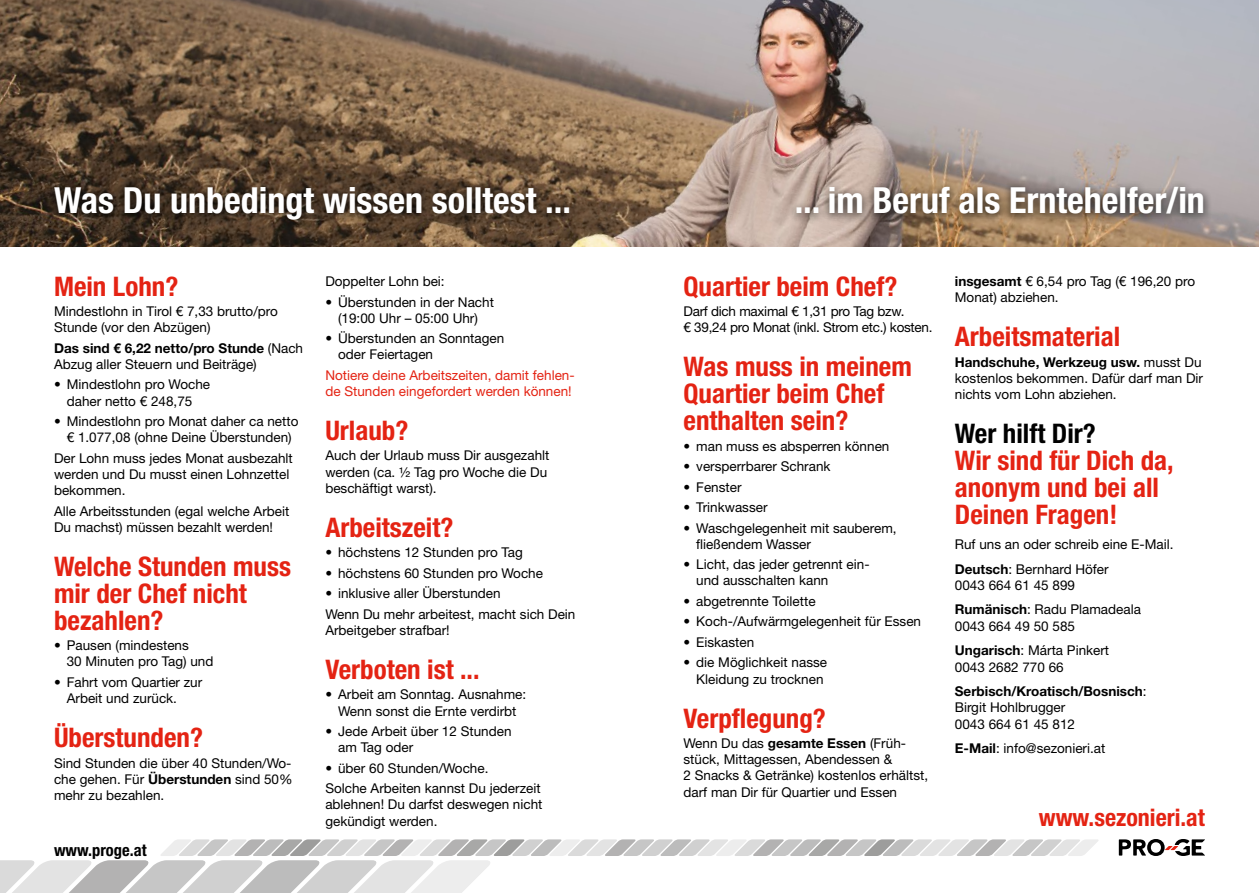
<style>
.page{position:relative;width:1259px;height:893px;background:#fff}
.page>*{position:absolute;margin:0;border:0;box-sizing:border-box;transform-origin:0 0}
.t1{font:700 condensed 36px "Helvetica Neue LT Std";color:#fff}
.t2{font:700 condensed 27px/27px "Helvetica Neue LT Std";color:#e42313}
.t3{font:700 condensed 27px "Helvetica Neue LT Std";color:#000}
.t4{font:700 condensed 24px "Helvetica Neue LT Std";color:#e42313}
.t5{font:700 condensed 16.5px "Helvetica Neue LT Std";color:#000}
.t6{font:13.5px/16.2px "Helvetica Neue LT Std";color:#000}
.t7{font:13.5px/16.2px "Helvetica Neue LT Std";color:#e42313}
.t8{font:13.5px/16.2px "Helvetica Neue LT Std";letter-spacing:-.02em;color:#000}
.t9{font:700 13.5px/24.8px "Helvetica Neue LT Std";color:#000}
.s1{font-weight:700}
.s2{font-weight:400}
</style>
<div class="page">
<svg style="left:1118px;top:839px;width:87px;height:17px"></svg>
<svg style="left:0;top:839px;width:1098px;height:54px"></svg>
<img style="left:0;top:0;width:1259px;height:247px">
<div style="left:787px;top:179px;width:425px;height:45px;background:#000;opacity:.85"></div>
<div style="left:46px;top:180px;width:532px;height:51px;background:#000;opacity:.85"></div>
<h1 class="t1" style="left:54px;top:178px;width:518px">Was Du unbedingt wissen solltest ...</h1>
<h1 class="t1" style="left:794px;top:178px;width:412px">... im Beruf als Erntehelfer/in</h1>
<h2 class="t2" style="left:54px;top:272px;width:126px">Mein Lohn?</h2>
<p class="t6" style="left:54px;top:303px;width:225px">Mindestlohn in Tirol € 7,33 brutto/pro<br>Stunde (vor den Abzügen)</p>
<p class="t6" style="left:54px;top:340px;width:251px"><span class="s1">Das sind € 6,22 netto/pro Stunde</span> (Nach<br>Abzug aller Steuern und Beiträge)</p>
<p class="t6" style="left:54px;top:376px;width:158px;text-align:center">• Mindestlohn pro Woche daher netto € 248,75</p>
<p class="t6" style="left:54px;top:413px;width:246px;text-align:center">• Mindestlohn pro Monat daher ca netto € 1.077,08 (ohne Deine Überstunden)</p>
<p class="t6" style="left:54px;top:450px;width:240px">Der Lohn muss jedes Monat ausbezahlt werden und Du musst einen Lohnzettel bekommen.</p>
<p class="t6" style="left:54px;top:502px;width:237px">Alle Arbeitsstunden (egal welche Arbeit<br>Du machst) müssen bezahlt werden!</p>
<h2 class="t2" style="left:54px;top:552px;width:238px">Welche Stunden muss mir der Chef nicht bezahlen?</h2>
<p class="t6" style="left:67px;top:637px;width:148px;text-indent:-13px">• Pausen (mindestens<br>30 Minuten pro Tag) und</p>
<p class="t6" style="left:67px;top:674px;width:137px;text-indent:-13px">• Fahrt vom Quartier zur<br>Arbeit und zurück.</p>
<h2 class="t2" style="left:54px;top:724px;width:150px">Überstunden?</h2>
<p class="t6" style="left:54px;top:754px;width:240px;text-align:justify">Sind Stunden die über 40 Stunden/Wo&shy;che gehen. Für <span class="s1">Überstunden</span> sind 50% mehr zu bezahlen.</p>
<p class="t5" style="left:54px;top:840px;width:94px">www.proge.at</p>
<p class="t6" style="left:325px;top:273px;width:121px">Doppelter Lohn bei:</p>
<p class="t6" style="left:325px;top:293px;width:170px;text-align:center">• Überstunden in der Nacht (19:00 Uhr – 05:00 Uhr)</p>
<p class="t6" style="left:338px;top:330px;width:168px;text-indent:-13px">• Überstunden an Sonntagen oder Feiertagen</p>
<p class="t7" style="left:325px;top:367px;width:251px">Notiere deine Arbeitszeiten, damit fehlen&shy;de Stunden eingefordert werden können!</p>
<h2 class="t2" style="left:325px;top:417px;width:84px">Urlaub?</h2>
<p class="t6" style="left:325px;top:447px;width:226px">Auch der Urlaub muss Dir ausgezahlt werden (ca. ½ Tag pro Woche die Du beschäftigt warst).</p>
<h2 class="t2" style="left:325px;top:513px;width:129px">Arbeitszeit?</h2>
<p class="t6" style="left:325px;top:544px;width:199px">• höchstens 12 Stunden pro Tag</p>
<p class="t6" style="left:325px;top:565px;width:219px">• höchstens 60 Stunden pro Woche</p>
<p class="t6" style="left:325px;top:583px;width:251px;line-height:20.4px">• inklusive aller Überstunden<br>Wenn Du mehr arbeitest, macht sich Dein</p>
<p class="t6" style="left:325px;top:622px;width:126px">Arbeitgeber strafbar!</p>
<h2 class="t2" style="left:325px;top:655px;width:156px">Verboten ist ...</h2>
<p class="t6" style="left:325px;top:686px;width:202px;text-align:center">• Arbeit am Sonntag. Ausnahme:<br>Wenn sonst die Ernte verdirbt</p>
<p class="t6" style="left:338px;top:723px;width:175px;text-indent:-13px">• Jede Arbeit über 12 Stunden am Tag oder</p>
<p class="t6" style="left:325px;top:757px;width:217px;line-height:20.4px">• über 60 Stunden/Woche.<br>Solche Arbeiten kannst Du jederzeit</p>
<p class="t6" style="left:325px;top:796px;width:219px">ablehnen! Du darfst deswegen nicht gekündigt werden.</p>
<h2 class="t2" style="left:683px;top:272px;width:215px">Quartier beim Chef?</h2>
<p class="t8" style="left:683px;top:303px;width:251px">Darf dich maximal € 1,31 pro Tag bzw.<br>€ 39,24 pro Monat (inkl. Strom etc.) kosten.</p>
<h2 class="t2" style="left:683px;top:353px;width:230px">Was muss in meinem<br>Quartier beim Chef enthalten sein?</h2>
<p class="t6" style="left:683px;top:438px;width:207px">• man muss es absperren können</p>
<p class="t6" style="left:683px;top:458px;width:149px">• versperrbarer Schrank</p>
<p class="t6" style="left:683px;top:479px;width:60px">• Fenster</p>
<p class="t6" style="left:683px;top:499px;width:85px">• Trinkwasser</p>
<p class="t6" style="left:696px;top:519px;width:202px;text-indent:-13px">• Waschgelegenheit mit sauberem, fließendem Wasser</p>
<p class="t6" style="left:696px;top:556px;width:175px;text-indent:-13px">• Licht, das jeder getrennt ein&shy;und ausschalten kann</p>
<p class="t6" style="left:683px;top:593px;width:134px">• abgetrennte Toilette</p>
<p class="t6" style="left:683px;top:613px;width:239px">• Koch-/Aufwärmgelegenheit für Essen</p>
<p class="t6" style="left:683px;top:634px;width:72px">• Eiskasten</p>
<p class="t6" style="left:683px;top:654px;width:145px;text-align:right">• die Möglichkeit nasse<br>Kleidung zu trocknen</p>
<h2 class="t2" style="left:683px;top:704px;width:144px">Verpflegung?</h2>
<p class="t6" style="left:683px;top:735px;width:246px">Wenn Du das <span class="s1">gesamte Essen</span> (Früh&shy;stück, Mittagessen, Abendessen &amp;<br>2 Snacks &amp; Getränke) kostenlos erhältst, darf man Dir für Quartier und Essen</p>
<p class="t6" style="left:955px;top:273px;width:242px"><span class="s1">insgesamt</span> € 6,54 pro Tag (€ 196,20 pro<br>Monat) abziehen.</p>
<h2 class="t2" style="left:955px;top:323px;width:167px">Arbeitsmaterial</h2>
<p class="t6" style="left:955px;top:354px;width:250px;text-align:justify"><span class="s1">Handschuhe, Werkzeug usw.</span> musst Du kostenlos bekommen. Dafür darf man Dir nichts vom Lohn abziehen.</p>
<h2 class="t3" style="left:955px;top:417px;width:142px">Wer hilft Dir?</h2>
<h2 class="t2" style="left:955px;top:447px;width:220px">Wir sind für Dich da, anonym und bei all<br>Deinen Fragen!</h2>
<p class="t6" style="left:955px;top:531px;width:220px;line-height:24.8px">Ruf uns an oder schreib eine E-Mail.<br><span class="s1">Deutsch</span>: Bernhard Höfer</p>
<p class="t6" style="left:955px;top:572px;width:188px;line-height:24.8px">0043 664 61 45 899<br><span class="s1">Rumänisch</span>: Radu Plamadeala</p>
<p class="t6" style="left:955px;top:613px;width:156px;line-height:24.8px">0043 664 49 50 585<br><span class="s1">Ungarisch</span>: Márta Pinkert</p>
<p class="t9" style="left:955px;top:654px;width:193px"><span class="s2">0043 2682 770 66<br></span>Serbisch/Kroatisch/Bosnisch<span class="s2">:</span></p>
<p class="t6" style="left:955px;top:699px;width:122px">Birgit Hohlbrugger<br>0043 664 61 45 812</p>
<p class="t6" style="left:955px;top:740px;width:152px"><span class="s1">E-Mail</span>: info@sezonieri.at</p>
<h3 class="t4" style="left:1038px;top:803px;width:168px">www.sezonieri.at</h3>
</div>
